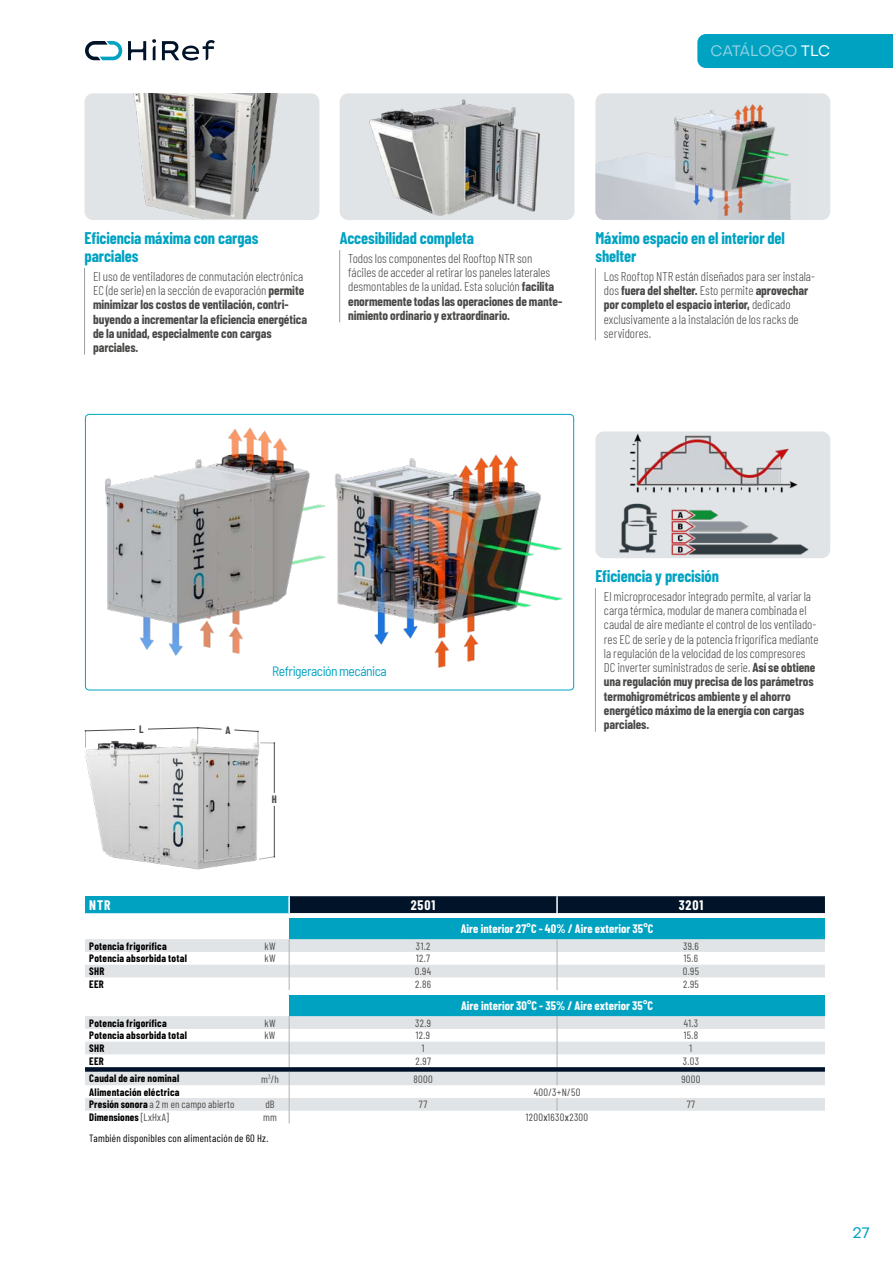
<style>
.page{position:relative;width:893px;height:1263px;background:#fff}
.page>*{position:absolute;margin:0;border:0;box-sizing:border-box;transform-origin:0 0}
.t1{font:700 16.5px/18px "Barlow Condensed";letter-spacing:-.005em;color:#00a2c2}
.t2{font:15px "PP Object Sans";letter-spacing:-.02em;color:#91d2e3}
.t3{font:15px "PP Object Sans";color:#00a2c2}
.t4{font:semi-condensed 13.5px "Barlow";letter-spacing:-.035em;color:#00a2c2}
.t5{font:700 13.5px "Barlow Condensed";letter-spacing:.07em;color:#fff}
.t6{font:300 12.75px/14.2px "Barlow Condensed";letter-spacing:-.005em;color:#4a4a49}
.t7{font:700 12.75px/14.2px "Barlow Condensed";letter-spacing:-.005em;color:#4a4a49}
.t8{font:700 12px "Barlow Condensed";letter-spacing:.005em;color:#fff}
.t9{font:700 10.5px "Barlow Condensed";letter-spacing:.02em;color:#000}
.t10{font:10.5px "Barlow Condensed";letter-spacing:.025em;color:#4a4a49}
.t11{font:10.5px "Barlow Condensed";letter-spacing:.02em;color:#000}
.t12{font:700 10.5px "Barlow Condensed";color:#4a4a49}
.s1{color:#fff}
.s2{font-weight:300}
.s3{font-weight:700}
.s4{font-weight:700;color:#000}
.s5{font-weight:400;color:#4a4a49}
.s6{font-weight:500}
</style>
<div class="page">
<div style="left:85px;top:414px;width:489px;height:276px;border:1px solid #00a2c2;border-radius:4px"></div>
<img style="left:105px;top:427px;width:221px;height:229px">
<img style="left:335px;top:454px;width:228px;height:214px">
<img style="left:85px;top:748px;width:174px;height:121px">
<hr style="left:274px;top:743px;width:1px;height:114px;background:#4a4a49">
<svg style="left:259px;top:856px;width:17px;height:4px"></svg>
<div style="left:268px;top:793px;width:13px;height:13px;background:#fff"></div>
<svg style="left:85px;top:727px;width:190px;height:21px"></svg>
<div style="left:222px;top:723px;width:12px;height:15px;background:#fff"></div>
<hr style="left:84px;top:268px;width:1px;height:87px;background:#9d9d9c">
<div style="left:85px;top:93px;width:234px;height:127px;background:#e1e4e6;border-radius:9px"></div>
<img style="left:133px;top:93px;width:145px;height:125px">
<hr style="left:339px;top:250px;width:1px;height:72px;background:#9d9d9c">
<div style="left:340px;top:93px;width:235px;height:127px;background:#e1e4e6;border-radius:9px"></div>
<img style="left:370px;top:99px;width:170px;height:117px">
<hr style="left:595px;top:268px;width:1px;height:72px;background:#9d9d9c">
<div style="left:595px;top:93px;width:235px;height:127px;background:#e1e4e6;border-radius:9px"></div>
<img style="left:595px;top:94px;width:196px;height:126px">
<hr style="left:595px;top:588px;width:1px;height:144px;background:#9d9d9c">
<div style="left:595px;top:431px;width:235px;height:127px;background:#e1e4e6;border-radius:9px"></div>
<img style="left:604px;top:431px;width:218px;height:125px">
<div style="left:289px;top:918px;width:536px;height:21px;background:#00a2c2"></div>
<svg style="left:85px;top:896px;width:740px;height:18px"></svg>
<svg style="left:85px;top:939px;width:740px;height:51px"></svg>
<div style="left:289px;top:995px;width:536px;height:21px;background:#00a2c2"></div>
<svg style="left:85px;top:1016px;width:740px;height:107px"></svg>
<svg style="left:85px;top:39px;width:130px;height:21px"></svg>
<div style="left:697px;top:34px;width:196px;height:34px;background:#00a2c2"></div>
<p class="t2" style="left:711px;top:42px;width:121px">CATÁLOGO <span class="s1">TLC</span></p>
<p class="t1" style="left:85px;top:228px;width:175px">Eficiencia máxima con cargas parciales</p>
<p class="t7" style="left:93px;top:268px;width:215px"><span class="s2">El uso de ventiladores de conmutación electrónica EC (de serie) en la sección de evaporación</span> permite minimizar los costos de ventilación, contri&shy;buyendo a incrementar la eficiencia energética de la unidad, especialmente con cargas parciales.</p>
<p class="t1" style="left:340px;top:228px;width:136px">Accesibilidad completa</p>
<p class="t6" style="left:348px;top:250px;width:216px">Todos los componentes del Rooftop NTR son fáciles de acceder al retirar los paneles laterales desmontables de la unidad. Esta solución <span class="s3">facilita enormemente todas las operaciones de mante&shy;nimiento ordinario y extraordinario.</span></p>
<p class="t1" style="left:595px;top:228px;width:191px">Máximo espacio en el interior del shelter</p>
<p class="t6" style="left:604px;top:268px;width:213px">Los Rooftop NTR están diseñados para ser instala&shy;dos <span class="s3">fuera del shelter.</span> Esto permite <span class="s3">aprovechar por completo el espacio interior,</span> dedicado exclusivamente a la instalación de los racks de servidores.</p>
<p class="t12" style="left:139px;top:722px;width:6px">L</p>
<p class="t12" style="left:225px;top:723px;width:7px">A</p>
<p class="t4" style="left:272px;top:661px;width:116px">Refrigeración mecánica</p>
<p class="t12" style="left:272px;top:792px;width:7px">H</p>
<p class="t1" style="left:595px;top:566px;width:125px">Eficiencia y precisión</p>
<p class="t6" style="left:604px;top:588px;width:216px">El microprocesador integrado permite, al variar la carga térmica, modular de manera combinada el caudal de aire mediante el control de los ventilado&shy;res EC de serie y de la potencia frigorífica mediante la regulación de la velocidad de los compresores DC inverter suministrados de serie. <span class="s3">Así se obtiene una regulación muy precisa de los parámetros termohigrométricos ambiente y el ahorro energético máximo de la energía con cargas parciales.</span></p>
<p class="t5" style="left:89px;top:896px;width:23px">NTR</p>
<p class="t5" style="left:411px;top:896px;width:26px">2501</p>
<p class="t5" style="left:679px;top:896px;width:26px">3201</p>
<p class="t8" style="left:461px;top:921px;width:194px">Aire interior 27°C - 40% / Aire exterior 35°C</p>
<p class="t9" style="left:89px;top:938px;width:79px">Potencia frigorífica</p>
<p class="t10" style="left:264px;top:938px;width:13px">kW</p>
<p class="t10" style="left:416px;top:938px;width:16px">31.2</p>
<p class="t10" style="left:683px;top:938px;width:17px">39.6</p>
<p class="t9" style="left:89px;top:951px;width:99px">Potencia absorbida total</p>
<p class="t10" style="left:264px;top:951px;width:13px">kW</p>
<p class="t10" style="left:416px;top:951px;width:15px">12.7</p>
<p class="t10" style="left:684px;top:951px;width:16px">15.6</p>
<p class="t9" style="left:89px;top:964px;width:17px">SHR</p>
<p class="t10" style="left:415px;top:964px;width:18px">0.94</p>
<p class="t10" style="left:683px;top:964px;width:18px">0.95</p>
<p class="t9" style="left:89px;top:977px;width:16px">EER</p>
<p class="t10" style="left:415px;top:977px;width:17px">2.86</p>
<p class="t10" style="left:683px;top:977px;width:17px">2.95</p>
<p class="t8" style="left:461px;top:997px;width:194px">Aire interior 30°C - 35% / Aire exterior 35°C</p>
<p class="t9" style="left:89px;top:1015px;width:79px">Potencia frigorífica</p>
<p class="t10" style="left:264px;top:1015px;width:13px">kW</p>
<p class="t10" style="left:415px;top:1015px;width:17px">32.9</p>
<p class="t10" style="left:684px;top:1015px;width:16px">41.3</p>
<p class="t9" style="left:89px;top:1028px;width:99px">Potencia absorbida total</p>
<p class="t10" style="left:264px;top:1028px;width:13px">kW</p>
<p class="t10" style="left:416px;top:1028px;width:16px">12.9</p>
<p class="t10" style="left:684px;top:1028px;width:16px">15.8</p>
<p class="t9" style="left:89px;top:1041px;width:17px">SHR</p>
<p class="t10" style="left:422px;top:1041px;width:4px">1</p>
<p class="t10" style="left:690px;top:1041px;width:4px">1</p>
<p class="t9" style="left:89px;top:1054px;width:16px">EER</p>
<p class="t10" style="left:415px;top:1054px;width:17px">2.97</p>
<p class="t10" style="left:683px;top:1054px;width:18px">3.03</p>
<p class="t9" style="left:89px;top:1071px;width:91px">Caudal de aire nominal</p>
<p class="t10" style="left:261px;top:1071px;width:19px">m<sup>3</sup>/h</p>
<p class="t10" style="left:413px;top:1071px;width:21px">8000</p>
<p class="t10" style="left:681px;top:1071px;width:21px">9000</p>
<p class="t9" style="left:89px;top:1084px;width:92px">Alimentación eléctrica</p>
<p class="t10" style="left:534px;top:1084px;width:48px">400/3+N/50</p>
<p class="t10" style="left:89px;top:1097px;width:147px"><span class="s4">Presión sonora</span> a 2 m en campo abierto</p>
<p class="t10" style="left:265px;top:1097px;width:11px">dB</p>
<p class="t10" style="left:419px;top:1097px;width:10px">77</p>
<p class="t10" style="left:687px;top:1097px;width:10px">77</p>
<p class="t9" style="left:89px;top:1110px;width:81px">Dimensiones <span class="s5">[LxHxA]</span></p>
<p class="t10" style="left:263px;top:1110px;width:15px">mm</p>
<p class="t10" style="left:526px;top:1110px;width:64px">1200<span class="s6">x</span>1630<span class="s6">x</span>2300</p>
<p class="t11" style="left:89px;top:1130px;width:181px">También disponibles con alimentación de 60 Hz.</p>
<p class="t3" style="left:853px;top:1224px;width:19px">27</p>
</div>
